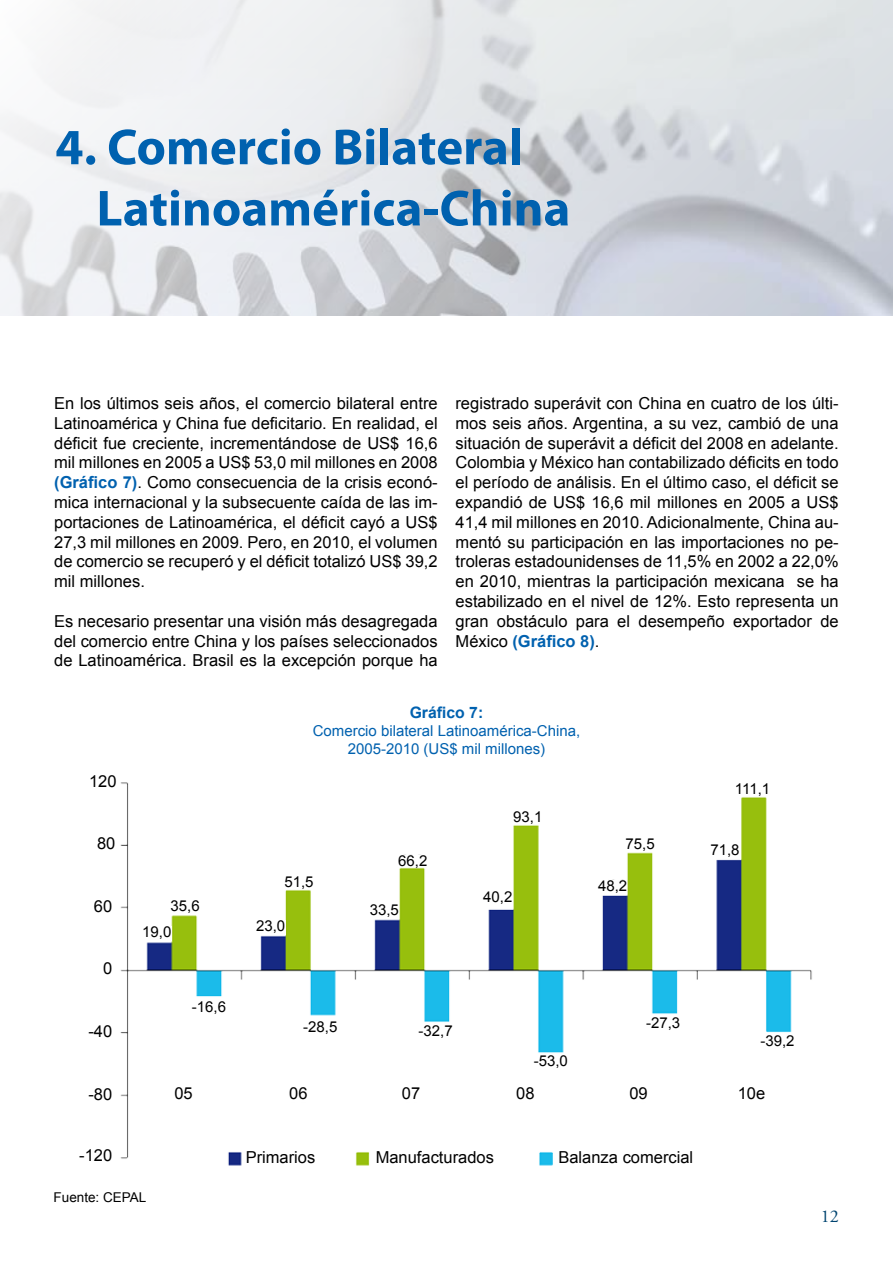
<style>
.page{position:relative;width:893px;height:1263px;background:#fff}
.page>*{position:absolute;margin:0;border:0;box-sizing:border-box;transform-origin:0 0}
.t1{font:700 51px/61.2px "Myriad Pro";color:#0061af}
.t2{font:18px "Adobe Garamond Pro";color:#004470}
.t3{font:16.5px/19.8px "Arial";color:#000;text-align:justify}
.t4{font:700 15.75px "Arial";color:#0061af}
.t5{font:15px "Arial";color:#000}
.t6{font:15px/18px "Arial";color:#0061af;text-align:center}
.t7{font:13.5px "Arial";color:#000}
.s1{font-weight:700;color:#0061af}
</style>
<div class="page">
<img style="left:0;top:0;width:893px;height:316px">
<img style="left:120px;top:782px;width:692px;height:384px">
<div style="left:174px;top:1086px;width:22px;height:16px;background:#fff"></div>
<div style="left:289px;top:1086px;width:21px;height:16px;background:#fff"></div>
<div style="left:402px;top:1086px;width:21px;height:16px;background:#fff"></div>
<div style="left:516px;top:1086px;width:21px;height:16px;background:#fff"></div>
<div style="left:629px;top:1086px;width:22px;height:16px;background:#fff"></div>
<div style="left:738px;top:1086px;width:40px;height:19px;background:#fff"></div>
<div style="left:246px;top:1151px;width:79px;height:21px;background:#fff"></div>
<div style="left:376px;top:1151px;width:140px;height:21px;background:#fff"></div>
<div style="left:558px;top:1151px;width:218px;height:21px;background:#fff"></div>
<div style="left:180px;top:1001px;width:58px;height:29px;background:#fff"></div>
<div style="left:291px;top:1020px;width:58px;height:29px;background:#fff"></div>
<div style="left:406px;top:1025px;width:59px;height:29px;background:#fff"></div>
<div style="left:522px;top:1055px;width:58px;height:29px;background:#fff"></div>
<div style="left:634px;top:1017px;width:58px;height:29px;background:#fff"></div>
<div style="left:748px;top:1035px;width:58px;height:29px;background:#fff"></div>
<div style="left:156px;top:900px;width:58px;height:12px;background:#fff"></div>
<div style="left:270px;top:876px;width:58px;height:12px;background:#fff"></div>
<div style="left:384px;top:855px;width:58px;height:11px;background:#fff"></div>
<div style="left:499px;top:811px;width:58px;height:12px;background:#fff"></div>
<div style="left:611px;top:838px;width:58px;height:11px;background:#fff"></div>
<div style="left:723px;top:783px;width:59px;height:12px;background:#fff"></div>
<div style="left:701px;top:844px;width:39px;height:11px;background:#fff"></div>
<div style="left:588px;top:880px;width:39px;height:15px;background:#fff"></div>
<div style="left:473px;top:891px;width:39px;height:14px;background:#fff"></div>
<div style="left:359px;top:904px;width:40px;height:14px;background:#fff"></div>
<div style="left:246px;top:920px;width:39px;height:15px;background:#fff"></div>
<div style="left:132px;top:926px;width:39px;height:15px;background:#fff"></div>
<h1 class="t1" style="left:96px;top:115px;width:475px;text-indent:-41px">4. Comercio Bilateral<br>Latinoamérica-China</h1>
<p class="t3" style="left:54px;top:393px;width:385px">En los últimos seis años, el comercio bilateral entre Latinoamérica y China fue deficitario. En realidad, el déficit fue creciente, incrementándose de US$ 16,6 mil millones en 2005 a US$ 53,0 mil millones en 2008 <span class="s1">(Gráfico 7)</span>. Como consecuencia de la crisis econó&shy;mica internacional y la subsecuente caída de las im&shy;portaciones de Latinoamérica, el déficit cayó a US$ 27,3 mil millones en 2009. Pero, en 2010, el volumen de comercio se recuperó y el déficit totalizó US$ 39,2 mil millones.</p>
<p class="t3" style="left:54px;top:611px;width:385px">Es necesario presentar una visión más desagregada del comercio entre China y los países seleccionados de Latinoamérica. Brasil es la excepción porque ha</p>
<p class="t3" style="left:455px;top:393px;width:385px">registrado superávit con China en cuatro de los últi&shy;mos seis años. Argentina, a su vez, cambió de una situación de superávit a déficit del 2008 en adelante.<br>Colombia y México han contabilizado déficits en todo el período de análisis. En el último caso, el déficit se expandió de US$ 16,6 mil millones en 2005 a US$ 41,4 mil millones en 2010. Adicionalmente, China au&shy;mentó su participación en las importaciones no pe&shy;troleras estadounidenses de 11,5% en 2002 a 22,0% en 2010, mientras la participación mexicana se ha estabilizado en el nivel de 12%. Esto representa un gran obstáculo para el desempeño exportador de México <span class="s1">(Gráfico 8)</span>.</p>
<p class="t3" style="left:89px;top:771px;width:29px">120</p>
<p class="t3" style="left:97px;top:833px;width:20px">80</p>
<p class="t3" style="left:94px;top:897px;width:20px">60</p>
<p class="t3" style="left:103px;top:958px;width:11px">0</p>
<p class="t3" style="left:88px;top:1022px;width:25px">-40</p>
<p class="t3" style="left:88px;top:1084px;width:25px">-80</p>
<p class="t5" style="left:170px;top:896px;width:31px">35,6</p>
<p class="t5" style="left:142px;top:922px;width:31px">19,0</p>
<p class="t5" style="left:192px;top:997px;width:36px">-16,6</p>
<p class="t4" style="left:410px;top:702px;width:75px">Gráfico 7:</p>
<p class="t6" style="left:313px;top:722px;width:269px">Comercio bilateral Latinoamérica-China,<br>2005-2010 (US$ mil millones)</p>
<p class="t5" style="left:284px;top:872px;width:31px">51,5</p>
<p class="t5" style="left:256px;top:916px;width:31px">23,0</p>
<p class="t5" style="left:398px;top:850px;width:31px">66,2</p>
<p class="t5" style="left:370px;top:899px;width:31px">33,5</p>
<p class="t5" style="left:513px;top:807px;width:31px">93,1</p>
<p class="t5" style="left:483px;top:887px;width:31px">40,2</p>
<p class="t5" style="left:625px;top:833px;width:31px">75,5</p>
<p class="t5" style="left:598px;top:876px;width:31px">48,2</p>
<p class="t5" style="left:303px;top:1016px;width:36px">-28,5</p>
<p class="t5" style="left:418px;top:1021px;width:36px">-32,7</p>
<p class="t5" style="left:534px;top:1051px;width:36px">-53,0</p>
<p class="t5" style="left:646px;top:1013px;width:36px">-27,3</p>
<p class="t5" style="left:735px;top:779px;width:37px">111,1</p>
<p class="t5" style="left:710px;top:839px;width:31px">71,8</p>
<p class="t5" style="left:760px;top:1031px;width:36px">-39,2</p>
<p class="t3" style="left:174px;top:1083px;width:20px">05</p>
<p class="t3" style="left:289px;top:1083px;width:20px">06</p>
<p class="t3" style="left:402px;top:1083px;width:20px">07</p>
<p class="t3" style="left:516px;top:1083px;width:20px">08</p>
<p class="t3" style="left:629px;top:1083px;width:20px">09</p>
<p class="t3" style="left:738px;top:1083px;width:29px">10e</p>
<p class="t3" style="left:79px;top:1146px;width:35px">-120</p>
<p class="t3" style="left:246px;top:1147px;width:71px">Primarios</p>
<p class="t3" style="left:376px;top:1147px;width:120px">Manufacturados</p>
<p class="t3" style="left:558px;top:1147px;width:136px">Balanza comercial</p>
<p class="t7" style="left:54px;top:1188px;width:94px">Fuente: CEPAL</p>
<p class="t2" style="left:821px;top:1205px;width:19px">12</p>
</div>
